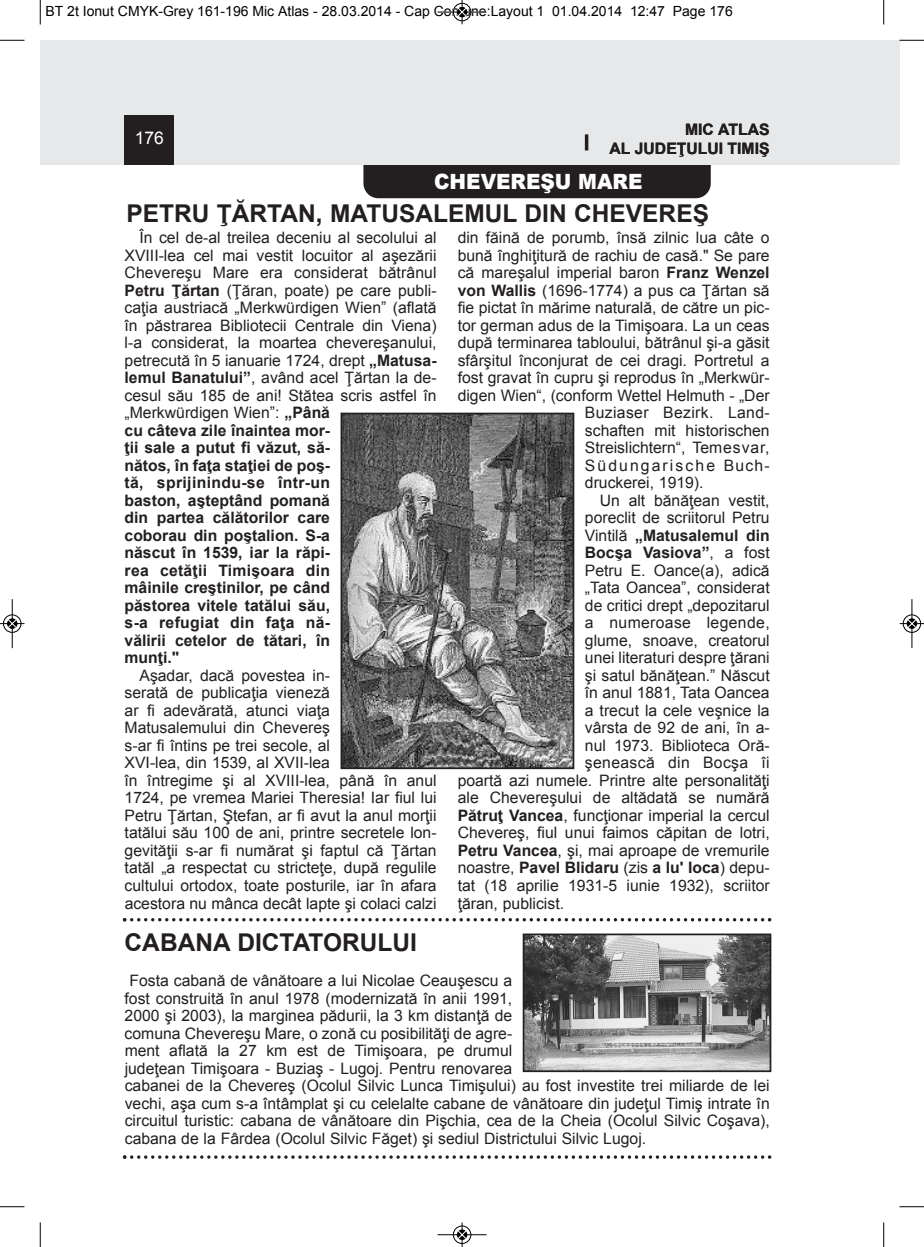
<style>
.page{position:relative;width:924px;height:1247px;background:#fff}
.page>*{position:absolute;margin:0;border:0;box-sizing:border-box;transform-origin:0 0}
.t1{font:700 24.5px "Arial";color:#231f20}
.t2{font:900 21px "Arial";color:#fff;scale:.95 1}
.t3{font:17.5px "Arial";color:#fff}
.t4{font:15.75px/17.5px "Arial";color:#231f20}
.t5{font:700 15.75px/18.9px "Arial";color:#231f20;text-align:right}
.t6{font:15.75px "Arial";letter-spacing:.02em;color:#231f20}
.t7{font:15.75px "Arial";letter-spacing:.135em;color:#231f20}
.t8{font:14px "Arial";color:#000}
.s1{font-weight:700}
.s2{font-weight:400}
</style>
<div class="page">
<div style="left:363px;top:135px;width:348px;height:63px;background:#231f20;border-radius:15px"></div>
<div style="left:884px;top:40px;width:15px;height:124px;background:#e7e8e9"></div>
<div style="left:40px;top:40px;width:844px;height:124px;background:#e7e8e9"></div>
<div style="left:125px;top:115px;width:49px;height:49px;background:#231f20"></div>
<hr style="left:585px;top:134px;width:3px;height:16px;background:#231f20">
<img style="left:343px;top:415px;width:228px;height:351px">
<div style="left:340px;top:412px;width:234px;height:357px;border:2px solid #231f20"></div>
<img style="left:526px;top:936px;width:242px;height:132px">
<div style="left:523px;top:933px;width:248px;height:138px;border:2px solid #231f20"></div>
<svg style="left:123px;top:918px;width:648px;height:3px"></svg>
<svg style="left:123px;top:1155px;width:648px;height:3px"></svg>
<svg style="left:40px;top:0;width:1px;height:24px"></svg>
<svg style="left:0;top:40px;width:24px;height:1px"></svg>
<svg style="left:883px;top:0;width:1px;height:24px"></svg>
<svg style="left:899px;top:40px;width:25px;height:1px"></svg>
<svg style="left:40px;top:1222px;width:1px;height:24px"></svg>
<svg style="left:0;top:1206px;width:24px;height:1px"></svg>
<svg style="left:883px;top:1222px;width:1px;height:24px"></svg>
<svg style="left:899px;top:1206px;width:25px;height:1px"></svg>
<hr style="left:438px;top:12px;width:48px;height:1px;background:#000">
<div style="left:453px;top:3px;width:18px;height:18px;border:1px solid #000;border-radius:50%"></div>
<svg style="left:458px;top:0;width:8px;height:24px"></svg>
<hr style="left:438px;top:1234px;width:48px;height:1px;background:#000">
<div style="left:453px;top:1225px;width:18px;height:18px;border:1px solid #000;border-radius:50%"></div>
<svg style="left:458px;top:1222px;width:8px;height:24px"></svg>
<div style="left:3px;top:614px;width:19px;height:19px;border:1px solid #fff;border-radius:50%"></div>
<hr style="left:12px;top:599px;width:1px;height:49px;background:#000">
<div style="left:3px;top:614px;width:18px;height:18px;border:1px solid #000;border-radius:50%"></div>
<svg style="left:0;top:619px;width:24px;height:9px"></svg>
<div style="left:902px;top:614px;width:19px;height:19px;border:1px solid #fff;border-radius:50%"></div>
<hr style="left:911px;top:599px;width:1px;height:49px;background:#000">
<div style="left:903px;top:614px;width:18px;height:18px;border:1px solid #000;border-radius:50%"></div>
<svg style="left:900px;top:619px;width:24px;height:9px"></svg>
<p class="t8" style="left:46px;top:3px;width:689px">BT 2t Ionut CMYK-Grey 161-196 Mic Atlas - 28.03.2014 - Cap Comune:Layout 1 01.04.2014 12:47 Page 176</p>
<p class="t3" style="left:135px;top:128px;width:31px">176</p>
<p class="t5" style="left:609px;top:120px;width:162px">MIC ATLAS<br>AL JUDEŢULUI TIMIŞ</p>
<h2 class="t2" style="left:434px;top:166px;width:221px">CHEVEREŞU MARE</h2>
<h1 class="t1" style="left:126px;top:200px;width:584px">PETRU ŢĂRTAN, MATUSALEMUL DIN CHEVEREŞ</h1>
<p class="t4" style="left:125px;top:229px;width:313px;text-indent:15px">În cel de-al treilea deceniu al secolului al XVIII-lea cel mai vestit locuitor al aşezării Chevereşu Mare era considerat bătrânul <span class="s1">Petru Ţărtan</span> (Ţăran, poate) pe care publi&shy;caţia austriacă „Merkwürdigen Wien” (aflată în păstrarea Bibliotecii Centrale din Viena) l-a considerat, la moartea chevereşanului, petrecută în 5 ianuarie 1724, drept <span class="s1">„Matusa&shy;lemul Banatului”</span>, având acel Ţărtan la de&shy;cesul său 185 de ani! Stătea scris astfel în „Merkwürdigen Wien”: <span class="s1">„Până<br>cu câteva zile înaintea mor-<br>ţii sale a putut fi văzut, să-<br>nătos, în faţa staţiei de poş-<br>tă, sprijinindu-se într-un<br>baston, aşteptând pomană<br>din partea călătorilor care<br>coborau din poştalion. S-a<br>născut în 1539, iar la răpi-<br>rea cetăţii Timişoara din<br>mâinile creştinilor, pe când<br>păstorea vitele tatălui său,<br>s-a refugiat din faţa nă-<br>vălirii cetelor de tătari, în<br>munţi."</span></p>
<p class="t4" style="left:125px;top:666px;width:314px;text-indent:15px">Aşadar, dacă povestea in-<br>serată de publicaţia vieneză<br>ar fi adevărată, atunci viaţa<br>Matusalemului din Chevereş<br>s-ar fi întins pe trei secole, al<br>XVI-lea, din 1539, al XVII-lea<br>în întregime şi al XVIII-lea, până în anul 1724, pe vremea Mariei Theresia! Iar fiul lui Petru Ţărtan, Ştefan, ar fi avut la anul morţii tatălui său 100 de ani, printre secretele lon&shy;gevităţii s-ar fi numărat şi faptul că Ţărtan tatăl „a respectat cu stricteţe, după regulile cultului ortodox, toate posturile, iar în afara acestora nu mânca decât lapte şi colaci calzi</p>
<p class="t4" style="left:458px;top:229px;width:313px">din făină de porumb, însă zilnic lua câte o</p>
<p class="t4" style="left:458px;top:246px;width:313px">bună înghiţitură de rachiu de casă." Se pare</p>
<p class="t4" style="left:458px;top:264px;width:313px">că mareşalul imperial baron <span class="s1">Franz Wenzel</span></p>
<p class="t4" style="left:458px;top:281px;width:313px"><span class="s1">von Wallis</span> (1696-1774) a pus ca Ţărtan să</p>
<p class="t4" style="left:458px;top:299px;width:313px">fie pictat în mărime naturală, de către un pic-</p>
<p class="t4" style="left:458px;top:316px;width:313px">tor german adus de la Timişoara. La un ceas</p>
<p class="t4" style="left:458px;top:334px;width:313px">după terminarea tabloului, bătrânul şi-a găsit</p>
<p class="t4" style="left:458px;top:351px;width:313px">sfârşitul înconjurat de cei dragi. Portretul a</p>
<p class="t4" style="left:458px;top:369px;width:313px">fost gravat în cupru şi reprodus în „Merkwür-</p>
<p class="t4" style="left:458px;top:386px;width:313px">digen Wien“, (conform Wettel Helmuth - „Der</p>
<p class="t6" style="left:585px;top:404px;width:186px">Buziaser Bezirk. Land-</p>
<p class="t4" style="left:585px;top:421px;width:186px">schaften mit historischen</p>
<p class="t4" style="left:585px;top:439px;width:186px">Streislichtern“, Temesvar,</p>
<p class="t7" style="left:585px;top:456px;width:186px">Südungarische Buch-</p>
<p class="t4" style="left:585px;top:474px;width:120px">druckerei, 1919).</p>
<p class="t4" style="left:600px;top:491px;width:171px">Un alt bănăţean vestit,</p>
<p class="t4" style="left:585px;top:509px;width:186px">poreclit de scriitorul Petru</p>
<p class="t5" style="left:585px;top:526px;width:186px"><span class="s2">Vintilă</span> „Matusalemul din</p>
<p class="t5" style="left:585px;top:543px;width:186px">Bocşa Vasiova”<span class="s2">, a fost</span></p>
<p class="t4" style="left:585px;top:561px;width:186px">Petru E. Oance(a), adică</p>
<p class="t4" style="left:585px;top:579px;width:186px">„Tata Oancea”, considerat</p>
<p class="t4" style="left:585px;top:596px;width:186px">de critici drept „depozitarul</p>
<p class="t6" style="left:585px;top:614px;width:186px">a numeroase legende,</p>
<p class="t4" style="left:585px;top:631px;width:186px">glume, snoave, creatorul</p>
<p class="t4" style="left:585px;top:649px;width:186px">unei literaturi despre ţărani</p>
<p class="t4" style="left:585px;top:666px;width:186px">şi satul bănăţean.” Născut</p>
<p class="t4" style="left:585px;top:684px;width:186px">în anul 1881, Tata Oancea</p>
<p class="t4" style="left:585px;top:701px;width:186px">a trecut la cele veşnice la</p>
<p class="t4" style="left:585px;top:719px;width:186px">vârsta de 92 de ani, în a-</p>
<p class="t4" style="left:585px;top:736px;width:186px">nul 1973. Biblioteca Oră-</p>
<p class="t6" style="left:585px;top:754px;width:186px">şenească din Bocşa îi</p>
<p class="t4" style="left:458px;top:771px;width:313px">poartă azi numele. Printre alte personalităţi</p>
<p class="t4" style="left:458px;top:789px;width:313px">ale Chevereşului de altădată se numără</p>
<p class="t4" style="left:458px;top:806px;width:313px"><span class="s1">Pătruţ Vancea</span>, funcţionar imperial la cercul</p>
<p class="t4" style="left:458px;top:824px;width:313px">Chevereş, fiul unui faimos căpitan de lotri,</p>
<p class="t4" style="left:458px;top:841px;width:313px"><span class="s1">Petru Vancea</span>, şi, mai aproape de vremurile</p>
<p class="t5" style="left:458px;top:858px;width:313px"><span class="s2">noastre,</span> Pavel Blidaru <span class="s2">(zis</span> a lu' Ioca<span class="s2">) depu-</span></p>
<p class="t4" style="left:458px;top:876px;width:313px">tat (18 aprilie 1931-5 iunie 1932), scriitor</p>
<p class="t4" style="left:458px;top:894px;width:108px">ţăran, publicist.</p>
<h1 class="t1" style="left:125px;top:929px;width:294px">CABANA DICTATORULUI</h1>
<p class="t4" style="left:125px;top:971px;width:647px;text-indent:5px">Fosta cabană de vânătoare a lui Nicolae Ceauşescu a<br>fost construită în anul 1978 (modernizată în anii 1991,<br>2000 şi 2003), la marginea pădurii, la 3 km distanţă de<br>comuna Chevereşu Mare, o zonă cu posibilităţi de agre-<br>ment aflată la 27 km est de Timişoara, pe drumul<br>judeţean Timişoara - Buziaş - Lugoj. Pentru renovarea<br>cabanei de la Chevereş (Ocolul Silvic Lunca Timişului) au fost investite trei miliarde de lei vechi, aşa cum s-a întâmplat şi cu celelalte cabane de vânătoare din judeţul Timiş intrate în circuitul turistic: cabana de vânătoare din Pişchia, cea de la Cheia (Ocolul Silvic Coşava), cabana de la Fârdea (Ocolul Silvic Făget) şi sediul Districtului Silvic Lugoj.</p>
</div>
